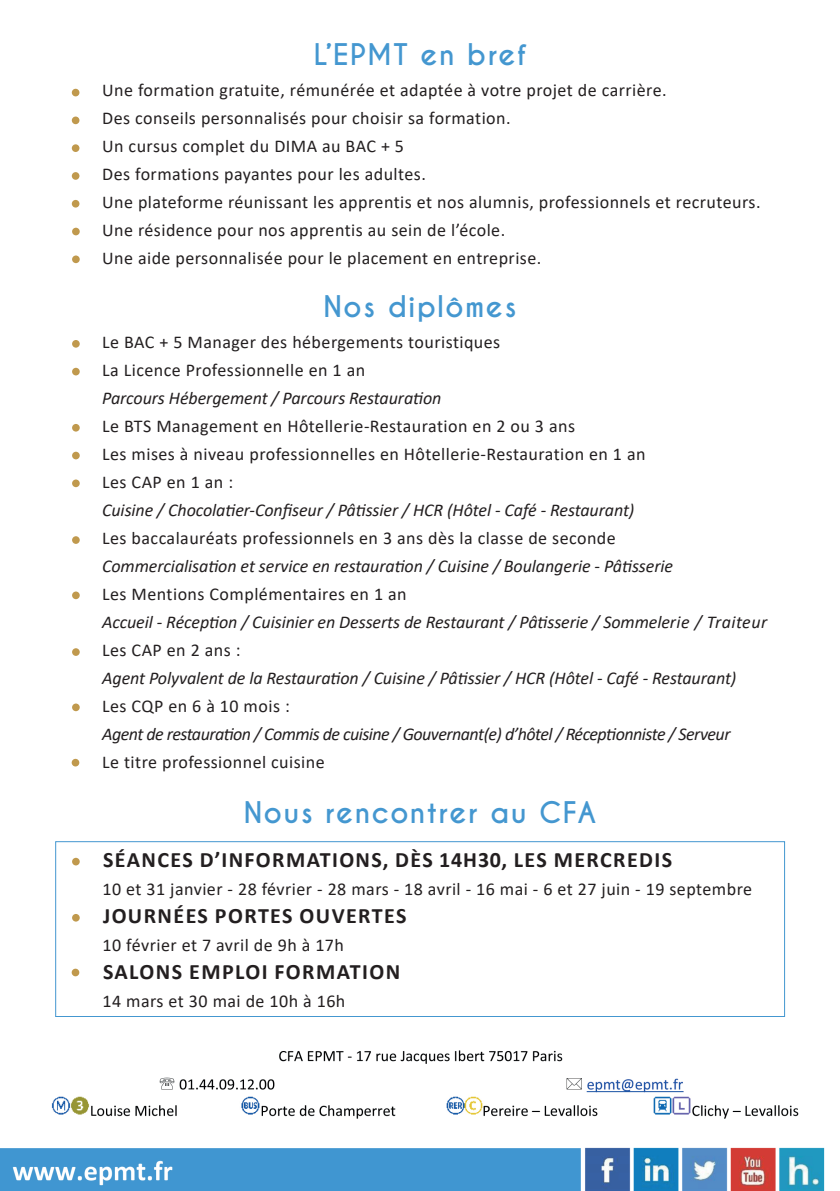
<style>
.page{position:relative;width:840px;height:1191px;background:#fff}
.page>*{position:absolute;margin:0;border:0;box-sizing:border-box;transform-origin:0 0}
.t1{font:700 28px "Caviar Dreams";letter-spacing:.05em;color:#4497d0}
.t2{font:700 22px "Calibri";letter-spacing:.065em;color:#231f20}
.t3{font:18px/28px "Calibri";letter-spacing:.025em;color:#231f20}
.t4{font:italic 18px "Calibri";letter-spacing:-.005em;color:#231f20}
.t5{font:italic 18px "Calibri";letter-spacing:-.03em;color:#231f20}
</style>
<div class="page">
<div style="left:72px;top:89px;width:7px;height:7px;background:#c0994d;border-radius:50%"></div>
<div style="left:72px;top:117px;width:7px;height:7px;background:#c0994d;border-radius:50%"></div>
<div style="left:72px;top:144px;width:7px;height:8px;background:#c0994d;border-radius:50%"></div>
<div style="left:72px;top:172px;width:7px;height:8px;background:#c0994d;border-radius:50%"></div>
<div style="left:72px;top:200px;width:7px;height:7px;background:#c0994d;border-radius:50%"></div>
<div style="left:72px;top:228px;width:8px;height:7px;background:#c0994d;border-radius:50%"></div>
<div style="left:72px;top:255px;width:8px;height:8px;background:#c0994d;border-radius:50%"></div>
<div style="left:72px;top:340px;width:8px;height:8px;background:#c0994d;border-radius:50%"></div>
<div style="left:72px;top:368px;width:8px;height:7px;background:#c0994d;border-radius:50%"></div>
<div style="left:72px;top:424px;width:8px;height:7px;background:#c0994d;border-radius:50%"></div>
<div style="left:72px;top:452px;width:8px;height:7px;background:#c0994d;border-radius:50%"></div>
<div style="left:72px;top:479px;width:8px;height:8px;background:#c0994d;border-radius:50%"></div>
<div style="left:72px;top:536px;width:8px;height:8px;background:#c0994d;border-radius:50%"></div>
<div style="left:72px;top:591px;width:8px;height:8px;background:#c0994d;border-radius:50%"></div>
<div style="left:72px;top:648px;width:8px;height:8px;background:#c0994d;border-radius:50%"></div>
<div style="left:72px;top:703px;width:8px;height:8px;background:#c0994d;border-radius:50%"></div>
<div style="left:72px;top:759px;width:7px;height:7px;background:#c0994d;border-radius:50%"></div>
<div style="left:72px;top:857px;width:8px;height:8px;background:#c0994d;border-radius:50%"></div>
<div style="left:72px;top:914px;width:8px;height:7px;background:#c0994d;border-radius:50%"></div>
<div style="left:72px;top:968px;width:7px;height:8px;background:#c0994d;border-radius:50%"></div>
<div style="left:55px;top:841px;width:729px;height:176px;border:1px solid #4497d0"></div>
<img style="left:0;top:1050px;width:825px;height:141px">
<h1 class="t1" style="left:314px;top:38px;width:213px">L’EPMT en bref</h1>
<p class="t3" style="left:102px;top:76px;width:659px">Une formation gratuite, rémunérée et adaptée à votre projet de carrière.<br>Des conseils personnalisés pour choisir sa formation.<br>Un cursus complet du DIMA au BAC + 5<br>Des formations payantes pour les adultes.<br>Une plateforme réunissant les apprentis et nos alumnis, professionnels et recruteurs.<br>Une résidence pour nos apprentis au sein de l’école.<br>Une aide personnalisée pour le placement en entreprise.</p>
<h1 class="t1" style="left:323px;top:289px;width:194px">Nos diplômes</h1>
<p class="t3" style="left:102px;top:327px;width:399px">Le BAC + 5 Manager des hébergements touristiques<br>La Licence Professionnelle en 1 an</p>
<p class="t4" style="left:102px;top:385px;width:341px">Parcours Hébergement / Parcours Restauration</p>
<p class="t3" style="left:102px;top:411px;width:544px">Le BTS Management en Hôtellerie-Restauration en 2 ou 3 ans<br>Les mises à niveau professionnelles en Hôtellerie-Restauration en 1 an<br>Les CAP en 1 an :</p>
<p class="t4" style="left:102px;top:497px;width:533px">Cuisine / Chocolatier-Confiseur / Pâtissier / HCR (Hôtel - Café - Restaurant)</p>
<p class="t3" style="left:102px;top:523px;width:515px">Les baccalauréats professionnels en 3 ans dès la classe de seconde</p>
<p class="t4" style="left:102px;top:553px;width:572px">Commercialisation et service en restauration / Cuisine / Boulangerie - Pâtisserie</p>
<p class="t3" style="left:102px;top:579px;width:306px">Les Mentions Complémentaires en 1 an</p>
<p class="t4" style="left:102px;top:609px;width:666px">Accueil - Réception / Cuisinier en Desserts de Restaurant / Pâtisserie / Sommelerie / Traiteur</p>
<p class="t3" style="left:102px;top:635px;width:140px">Les CAP en 2 ans :</p>
<p class="t4" style="left:102px;top:665px;width:635px">Agent Polyvalent de la Restauration / Cuisine / Pâtissier / HCR (Hôtel - Café - Restaurant)</p>
<p class="t3" style="left:102px;top:691px;width:189px">Les CQP en 6 à 10 mois :</p>
<p class="t5" style="left:102px;top:721px;width:629px">Agent de restauration / Commis de cuisine / Gouvernant(e) d’hôtel / Réceptionniste / Serveur</p>
<p class="t3" style="left:102px;top:747px;width:224px">Le titre professionnel cuisine</p>
<h1 class="t1" style="left:244px;top:796px;width:353px">Nous rencontrer au CFA</h1>
<p class="t2" style="left:103px;top:844px;width:570px">SÉANCES D’INFORMATIONS, DÈS 14H30, LES MERCREDIS</p>
<p class="t3" style="left:102px;top:874px;width:650px">10 et 31 janvier - 28 février - 28 mars - 18 avril - 16 mai - 6 et 27 juin - 19 septembre</p>
<p class="t2" style="left:103px;top:900px;width:305px">JOURNÉES PORTES OUVERTES</p>
<p class="t3" style="left:102px;top:930px;width:243px">10 février et 7 avril de 9h à 17h</p>
<p class="t2" style="left:103px;top:956px;width:298px">SALONS EMPLOI FORMATION</p>
<p class="t3" style="left:102px;top:986px;width:244px">14 mars et 30 mai de 10h à 16h</p>
</div>
